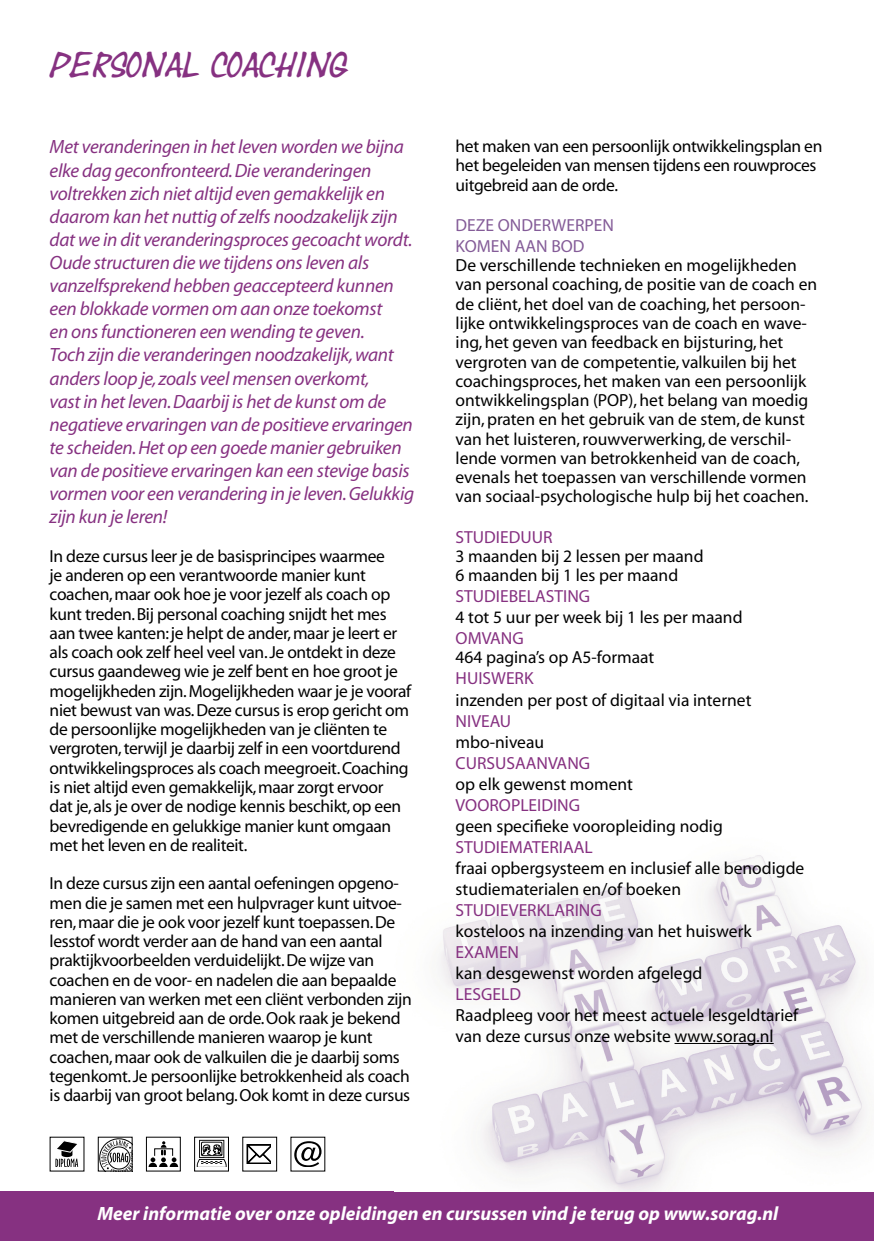
<style>
.page{position:relative;width:874px;height:1241px;background:#fff}
.page>*{position:absolute;margin:0;border:0;box-sizing:border-box;transform-origin:0 0}
.t1{font:26.25px "Yearsupplyoffairycakes";color:#863181}
.t2{font:italic 19.25px/23.1px "Myriad";letter-spacing:-.015em;color:#863181}
.t3{font:italic 700 19.25px "Myriad";color:#fff}
.t4{font:17.5px/19.2px "Myriad";letter-spacing:-.02em;color:#000}
.t5{font:17.5px/19.2px "Myriad";color:#000}
.t6{font:17.5px "Myriad";color:#863181}
.t7{font:17.5px/21px "Myriad";color:#845c98}
</style>
<div class="page">
<div style="left:0;top:1191px;width:873px;height:49px;background:#863181"></div>
<img style="left:440px;top:855px;width:425px;height:336px">
<hr style="left:674px;top:1042px;width:99px;height:1px;background:#000">
<svg style="left:55px;top:1140px;width:23px;height:26px"></svg>
<svg style="left:196px;top:1162px;width:31px;height:5px"></svg>
<svg style="left:197px;top:1139px;width:29px;height:27px"></svg>
<div style="left:194px;top:1136px;width:35px;height:35px;border:1px solid #000"></div>
<svg style="left:100px;top:1138px;width:30px;height:31px"></svg>
<div style="left:98px;top:1136px;width:34px;height:35px;border:1px solid #000"></div>
<svg style="left:294px;top:1141px;width:27px;height:24px"></svg>
<svg style="left:247px;top:1144px;width:24px;height:18px"></svg>
<svg style="left:148px;top:1141px;width:30px;height:25px"></svg>
<div style="left:146px;top:1136px;width:35px;height:35px;border:1px solid #000"></div>
<h1 class="t1" style="left:50px;top:48px;width:299px">PERSONAL COACHING</h1>
<p class="t2" style="left:50px;top:136px;width:366px">Met veranderingen in het leven worden we bijna elke dag geconfronteerd. Die veranderingen voltrekken zich niet altijd even gemakkelijk en daarom kan het nuttig of zelfs noodzakelijk zijn dat we in dit veranderingsproces gecoacht wordt.<br>Oude structuren die we tijdens ons leven als vanzelfsprekend hebben geaccepteerd kunnen een blokkade vormen om aan onze toekomst<br>en ons functioneren een wending te geven.<br>Toch zijn die veranderingen noodzakelijk, want anders loop je, zoals veel mensen overkomt,<br>vast in het leven. Daarbij is het de kunst om de negatieve ervaringen van de positieve ervaringen te scheiden. Het op een goede manier gebruiken van de positieve ervaringen kan een stevige basis vormen voor een verandering in je leven. Gelukkig zijn kun je leren!</p>
<p class="t4" style="left:50px;top:547px;width:363px">In deze cursus leer je de basisprincipes waarmee<br>je anderen op een verantwoorde manier kunt coachen, maar ook hoe je voor jezelf als coach op kunt treden. Bij personal coaching snijdt het mes aan twee kanten: je helpt de ander, maar je leert er als coach ook zelf heel veel van. Je ontdekt in deze cursus gaandeweg wie je zelf bent en hoe groot je mogelijkheden zijn. Mogelijkheden waar je je vooraf niet bewust van was. Deze cursus is erop gericht om de persoonlijke mogelijkheden van je cliënten te vergroten, terwijl je daarbij zelf in een voortdurend ontwikkelingsproces als coach meegroeit. Coaching is niet altijd even gemakkelijk, maar zorgt ervoor<br>dat je, als je over de nodige kennis beschikt, op een bevredigende en gelukkige manier kunt omgaan met het leven en de realiteit.</p>
<p class="t4" style="left:50px;top:874px;width:363px">In deze cursus zijn een aantal oefeningen opgeno&shy;men die je samen met een hulpvrager kunt uitvoe&shy;ren, maar die je ook voor jezelf kunt toepassen. De lesstof wordt verder aan de hand van een aantal praktijkvoorbeelden verduidelijkt. De wijze van coachen en de voor- en nadelen die aan bepaalde manieren van werken met een cliënt verbonden zijn komen uitgebreid aan de orde. Ook raak je bekend met de verschillende manieren waarop je kunt coachen, maar ook de valkuilen die je daarbij soms tegenkomt. Je persoonlijke betrokkenheid als coach is daarbij van groot belang. Ook komt in deze cursus</p>
<p class="t4" style="left:455px;top:137px;width:368px">het maken van een persoonlijk ontwikkelingsplan en het begeleiden van mensen tijdens een rouwproces uitgebreid aan de orde.</p>
<p class="t7" style="left:455px;top:215px;width:160px">DEZE ONDERWERPEN<br>KOMEN AAN BOD</p>
<p class="t5" style="left:455px;top:256px;width:363px">De verschillende technieken en mogelijkheden van personal coaching, de positie van de coach en de cliënt, het doel van de coaching, het persoon&shy;lijke ontwikkelingsproces van de coach en wave&shy;ing, het geven van feedback en bijsturing, het vergroten van de competentie, valkuilen bij het coachingsproces, het maken van een persoonlijk ontwikkelingsplan (POP), het belang van moedig zijn, praten en het gebruik van de stem, de kunst van het luisteren, rouwverwerking, de verschil&shy;lende vormen van betrokkenheid van de coach, evenals het toepassen van verschillende vormen van sociaal-psychologische hulp bij het coachen.</p>
<p class="t6" style="left:455px;top:528px;width:98px">STUDIEDUUR</p>
<p class="t5" style="left:455px;top:547px;width:249px">3 maanden bij 2 lessen per maand<br>6 maanden bij 1 les per maand</p>
<p class="t6" style="left:455px;top:587px;width:136px">STUDIEBELASTING</p>
<p class="t5" style="left:455px;top:608px;width:288px">4 tot 5 uur per week bij 1 les per maand</p>
<p class="t6" style="left:455px;top:629px;width:70px">OMVANG</p>
<p class="t5" style="left:455px;top:648px;width:200px">464 pagina’s op A5-formaat</p>
<p class="t6" style="left:455px;top:669px;width:79px">HUISWERK</p>
<p class="t5" style="left:455px;top:690px;width:297px">inzenden per post of digitaal via internet</p>
<p class="t6" style="left:455px;top:711px;width:57px">NIVEAU</p>
<p class="t5" style="left:455px;top:732px;width:90px">mbo-niveau</p>
<p class="t6" style="left:455px;top:753px;width:136px">CURSUSAANVANG</p>
<p class="t5" style="left:455px;top:774px;width:179px">op elk gewenst moment</p>
<p class="t6" style="left:455px;top:795px;width:126px">VOOROPLEIDING</p>
<p class="t5" style="left:455px;top:816px;width:268px">geen specifieke vooropleiding nodig</p>
<p class="t6" style="left:455px;top:837px;width:139px">STUDIEMATERIAAL</p>
<p class="t5" style="left:455px;top:857px;width:350px;line-height:21px">fraai opbergsysteem en inclusief alle benodigde studiematerialen en/of boeken</p>
<p class="t6" style="left:455px;top:900px;width:147px">STUDIEVERKLARING</p>
<p class="t5" style="left:455px;top:921px;width:297px">kosteloos na inzending van het huiswerk</p>
<p class="t6" style="left:455px;top:942px;width:65px">EXAMEN</p>
<p class="t5" style="left:455px;top:963px;width:248px">kan desgewenst worden afgelegd</p>
<p class="t6" style="left:455px;top:984px;width:67px">LESGELD</p>
<p class="t5" style="left:455px;top:1004px;width:344px;line-height:21px">Raadpleeg voor het meest actuele lesgeldtarief van deze cursus onze website www.sorag.nl</p>
<p class="t3" style="left:97px;top:1202px;width:682px">Meer informatie over onze opleidingen en cursussen vind je terug op www.sorag.nl</p>
</div>
